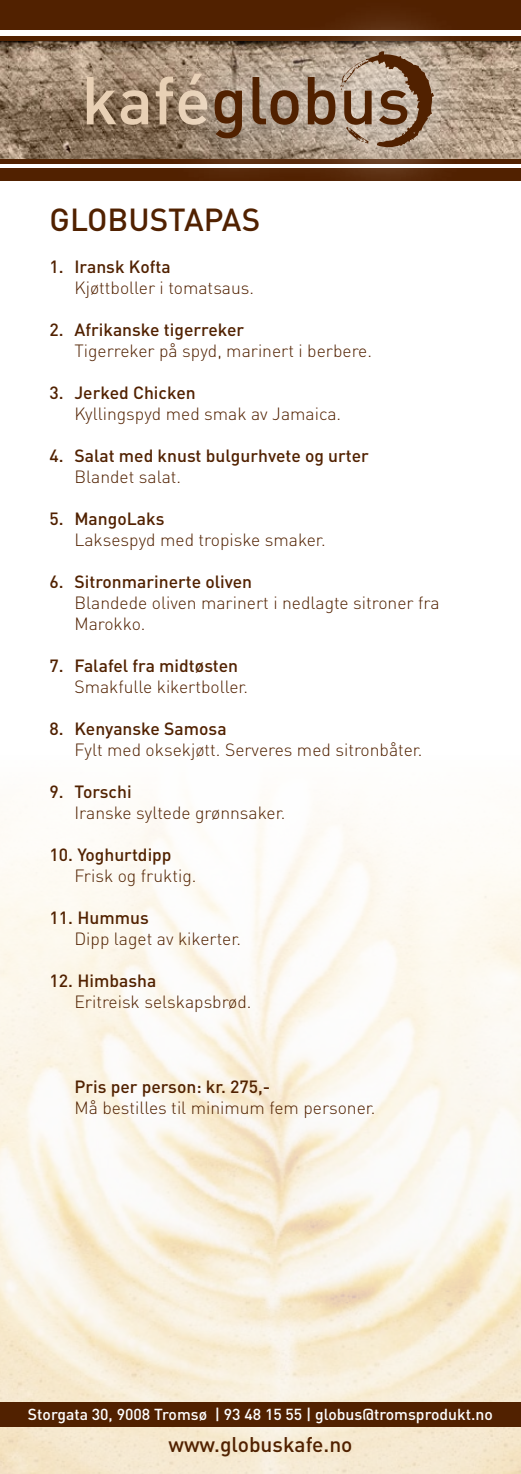
<style>
.page{position:relative;width:521px;height:1474px;background:#fff}
.page>*{position:absolute;margin:0;border:0;box-sizing:border-box;transform-origin:0 0}
.t1{font:500 31.5px "DIN";color:#512100}
.t2{font:500 21px "DIN";color:#512100}
.t3{font:300 17.5px/21px "DIN";color:#512100}
.t4{font:500 17.5px "DIN";color:#512100}
.t5{font:500 15.75px "DIN";color:#fff}
</style>
<div class="page">
<img style="left:0;top:811px;width:521px;height:662px">
<div style="left:0;top:1401px;width:521px;height:25px;background:#512100"></div>
<img style="left:0;top:41px;width:521px;height:118px">
<div style="left:0;top:0;width:521px;height:30px;background:#512100"></div>
<div style="left:0;top:36px;width:521px;height:5px;background:#512100"></div>
<div style="left:0;top:159px;width:521px;height:5px;background:#512100"></div>
<div style="left:0;top:169px;width:521px;height:12px;background:#512100"></div>
<div style="left:21px;top:14px;width:248px;height:175px;background:#512100;opacity:.35"></div>
<svg style="left:87px;top:77px;width:61px;height:48px;background:#ad957d"></svg>
<div style="left:156px;top:0;width:335px;height:205px;background:#fff;opacity:.5"></div>
<svg style="left:215px;top:90px;width:27px;height:48px"></svg>
<svg style="left:252px;top:77px;width:47px;height:48px;background:#90745d"></svg>
<svg style="left:308px;top:51px;width:126px;height:97px;background:#a08771"></svg>
<h1 class="t1" style="left:50px;top:200px;width:212px">GLOBUSTAPAS</h1>
<p class="t4" style="left:50px;top:256px;width:123px">1. Iransk Kofta</p>
<p class="t3" style="left:74px;top:277px;width:181px">Kjøttboller i tomatsaus.</p>
<p class="t4" style="left:50px;top:319px;width:196px">2. Afrikanske tigerreker</p>
<p class="t3" style="left:74px;top:340px;width:299px">Tigerreker på spyd, marinert i berbere.</p>
<p class="t4" style="left:50px;top:382px;width:148px">3. Jerked Chicken</p>
<p class="t3" style="left:74px;top:403px;width:268px">Kyllingspyd med smak av Jamaica.</p>
<p class="t4" style="left:50px;top:445px;width:321px">4. Salat med knust bulgurhvete og urter</p>
<p class="t3" style="left:74px;top:466px;width:108px">Blandet salat.</p>
<p class="t4" style="left:50px;top:508px;width:116px">5. MangoLaks</p>
<p class="t3" style="left:74px;top:529px;width:253px">Laksespyd med tropiske smaker.</p>
<p class="t4" style="left:50px;top:571px;width:204px">6. Sitronmarinerte oliven</p>
<p class="t3" style="left:74px;top:592px;width:367px">Blandede oliven marinert i nedlagte sitroner fra<br>Marokko.</p>
<p class="t4" style="left:50px;top:655px;width:190px">7. Falafel fra midtøsten</p>
<p class="t3" style="left:74px;top:676px;width:175px">Smakfulle kikertboller.</p>
<p class="t4" style="left:50px;top:718px;width:178px">8. Kenyanske Samosa</p>
<p class="t3" style="left:74px;top:739px;width:350px">Fylt med oksekjøtt. Serveres med sitronbåter.</p>
<p class="t4" style="left:50px;top:781px;width:84px">9. Torschi</p>
<p class="t3" style="left:74px;top:802px;width:212px">Iranske syltede grønnsaker.</p>
<p class="t4" style="left:50px;top:844px;width:124px">10. Yoghurtdipp</p>
<p class="t3" style="left:74px;top:865px;width:123px">Frisk og fruktig.</p>
<p class="t4" style="left:50px;top:907px;width:101px">11. Hummus</p>
<p class="t3" style="left:74px;top:928px;width:168px">Dipp laget av kikerter.</p>
<p class="t4" style="left:50px;top:970px;width:108px">12. Himbasha</p>
<p class="t3" style="left:74px;top:991px;width:179px">Eritreisk selskapsbrød.</p>
<p class="t4" style="left:74px;top:1075px;width:197px">Pris per person: kr. 275,-</p>
<p class="t3" style="left:74px;top:1096px;width:303px">Må bestilles til minimum fem personer.</p>
<p class="t5" style="left:28px;top:1404px;width:466px">Storgata 30, 9008 Tromsø | 93 48 15 55 | globus@tromsprodukt.no</p>
<p class="t2" style="left:168px;top:1430px;width:186px">www.globuskafe.no</p>
</div>
